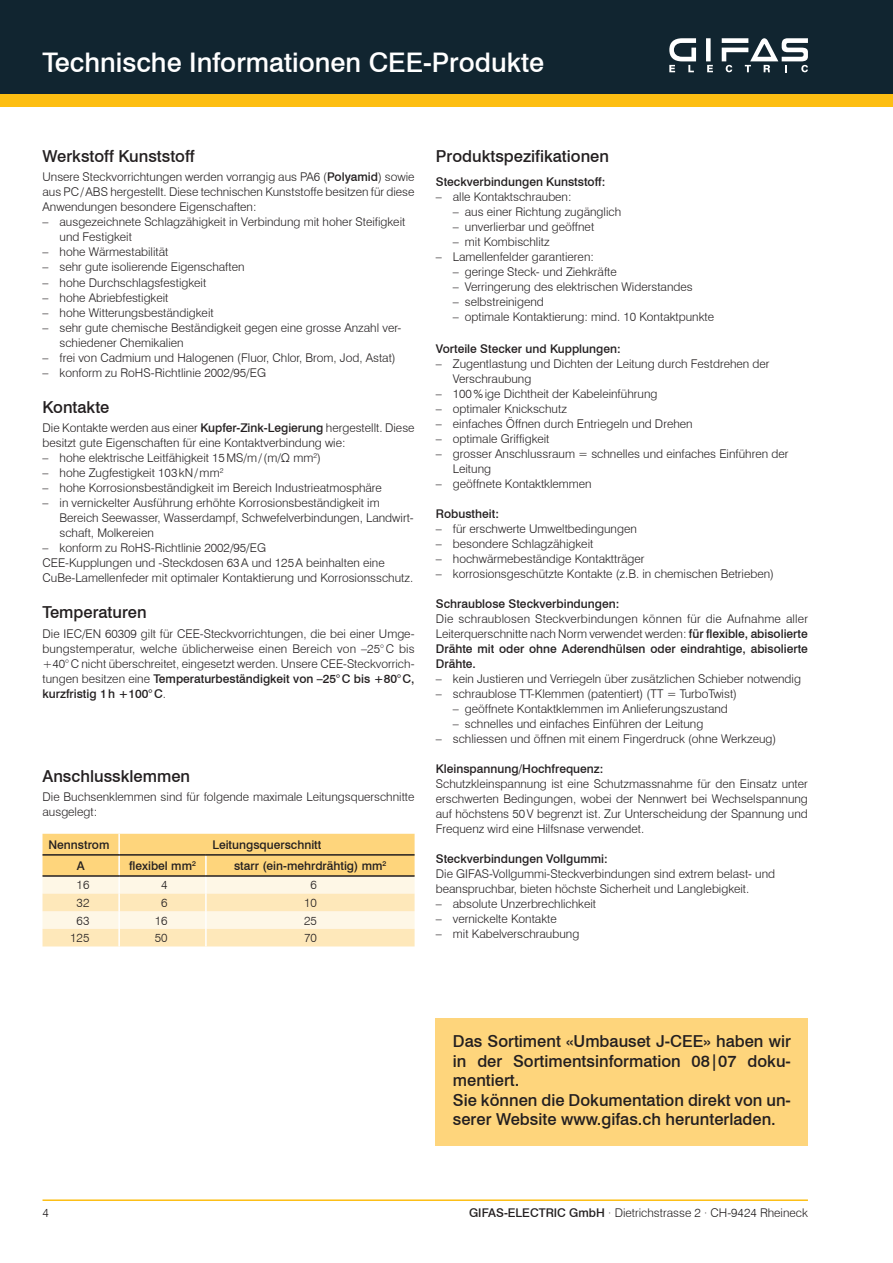
<style>
.page{position:relative;width:893px;height:1263px;background:#fff}
.page>*{position:absolute;margin:0;border:0;box-sizing:border-box;transform-origin:0 0}
.t1{font:500 27px "Swiss 721 BT";color:#fff}
.t2{font:500 16.5px/19.5px "Swiss 721 BT";color:#231f20}
.t3{font:300 12px/15px "Swiss 721 BT";color:#231f20}
.t4{font:500 12px "Swiss 721 BT";color:#231f20}
.s1{font-weight:500}
</style>
<div class="page">
<div style="left:0;top:64px;width:893px;height:42px;background:#fdbe12"></div>
<div style="left:0;top:0;width:893px;height:94px;background:#112530"></div>
<hr style="left:43px;top:1199px;width:765px;height:2px;background:#fdbe12">
<div style="left:706px;top:38px;width:5px;height:23px;background:#fff"></div>
<svg style="left:669px;top:38px;width:27px;height:34px"></svg>
<svg style="left:707px;top:65px;width:6px;height:7px"></svg>
<svg style="left:722px;top:38px;width:86px;height:34px"></svg>
<svg style="left:43px;top:834px;width:372px;height:112px;background:#fee6b2"></svg>
<hr style="left:43px;top:854px;width:76px;height:2px;background:#231f20">
<hr style="left:119px;top:854px;width:87px;height:2px;background:#231f20">
<hr style="left:206px;top:854px;width:209px;height:2px;background:#231f20">
<hr style="left:43px;top:875px;width:76px;height:2px;background:#231f20">
<hr style="left:119px;top:875px;width:87px;height:2px;background:#231f20">
<hr style="left:206px;top:875px;width:209px;height:2px;background:#231f20">
<div style="left:436px;top:1018px;width:372px;height:128px;background:#fed57c"></div>
<h1 class="t1" style="left:43px;top:46px;width:503px">Technische Informationen CEE-Produkte</h1>
<h2 class="t2" style="left:43px;top:146px;width:154px">Werkstoff Kunststoff</h2>
<p class="t3" style="left:43px;top:170px;width:374px;text-align:justify">Unsere Steckvorrichtungen werden vorrangig aus PA6 (<span class="s1">Polyamid</span>) sowie aus PC/ABS hergestellt. Diese technischen Kunststoffe besitzen für diese Anwendungen besondere Eigenschaften:</p>
<p class="t3" style="left:60px;top:215px;width:347px;text-indent:-17px">– ausgezeichnete Schlagzähigkeit in Verbindung mit hoher Steifigkeit und Festigkeit</p>
<p class="t3" style="left:43px;top:245px;width:127px">– hohe Wärmestabilität</p>
<p class="t3" style="left:43px;top:260px;width:204px">– sehr gute isolierende Eigenschaften</p>
<p class="t3" style="left:43px;top:275px;width:165px">– hohe Durchschlagsfestigkeit</p>
<p class="t3" style="left:43px;top:290px;width:128px">– hohe Abriebfestigkeit</p>
<p class="t3" style="left:43px;top:305px;width:173px">– hohe Witterungsbeständigkeit</p>
<p class="t3" style="left:60px;top:320px;width:343px;text-indent:-17px">– sehr gute chemische Beständigkeit gegen eine grosse Anzahl ver&shy;schiedener Chemikalien</p>
<p class="t3" style="left:43px;top:350px;width:355px">– frei von Cadmium und Halogenen (Fluor, Chlor, Brom, Jod, Astat)</p>
<p class="t3" style="left:43px;top:365px;width:225px">– konform zu RoHS-Richtlinie 2002/95/EG</p>
<h2 class="t2" style="left:43px;top:397px;width:68px">Kontakte</h2>
<p class="t3" style="left:43px;top:420px;width:374px">Die Kontakte werden aus einer <span class="s1">Kupfer-Zink-Legierung</span> hergestellt. Diese besitzt gute Eigenschaften für eine Kontaktverbindung wie:</p>
<p class="t3" style="left:43px;top:450px;width:280px">– hohe elektrische Leitfähigkeit 15MS/m/(m/Ω mm<sup>2</sup>)</p>
<p class="t3" style="left:43px;top:465px;width:182px">– hohe Zugfestigkeit 103kN/mm<sup>2</sup></p>
<p class="t3" style="left:43px;top:480px;width:341px">– hohe Korrosionsbeständigkeit im Bereich Industrieatmosphäre</p>
<p class="t3" style="left:60px;top:495px;width:356px;text-indent:-17px">– in vernickelter Ausführung erhöhte Korrosionsbeständigkeit im<br>Bereich Seewasser, Wasserdampf, Schwefelverbindungen, Landwirt&shy;schaft, Molkereien</p>
<p class="t3" style="left:43px;top:540px;width:372px">– konform zu RoHS-Richtlinie 2002/95/EG<br>CEE-Kupplungen und -Steckdosen 63A und 125A beinhalten eine<br>CuBe-Lamellenfeder mit optimaler Kontaktierung und Korrosionsschutz.</p>
<h2 class="t2" style="left:43px;top:602px;width:106px">Temperaturen</h2>
<p class="t3" style="left:43px;top:626px;width:374px;text-align:justify">Die IEC/EN 60309 gilt für CEE-Steckvorrichtungen, die bei einer Umge&shy;bungstemperatur, welche üblicherweise einen Bereich von –25°C bis +40°C nicht überschreitet, eingesetzt werden. Unsere CEE-Steckvorrich&shy;tungen besitzen eine <span class="s1">Temperaturbeständigkeit von –25°C bis +80°C, kurzfristig 1h +100°C</span>.</p>
<h2 class="t2" style="left:43px;top:766px;width:149px">Anschlussklemmen</h2>
<p class="t3" style="left:43px;top:789px;width:374px">Die Buchsenklemmen sind für folgende maximale Leitungsquerschnitte ausgelegt:</p>
<p class="t4" style="left:49px;top:837px;width:62px">Nennstrom</p>
<p class="t4" style="left:212px;top:837px;width:111px">Leitungsquerschnitt</p>
<p class="t4" style="left:77px;top:858px;width:9px">A</p>
<p class="t4" style="left:129px;top:858px;width:68px">flexibel mm<sup>2</sup></p>
<p class="t4" style="left:234px;top:858px;width:154px">starr (ein-mehrdrähtig) mm<sup>2</sup></p>
<p class="t3" style="left:77px;top:877px;width:14px">16</p>
<p class="t3" style="left:161px;top:877px;width:8px">4</p>
<p class="t3" style="left:310px;top:877px;width:8px">6</p>
<p class="t3" style="left:77px;top:895px;width:14px">32</p>
<p class="t3" style="left:161px;top:895px;width:8px">6</p>
<p class="t3" style="left:304px;top:895px;width:14px">10</p>
<p class="t3" style="left:77px;top:913px;width:14px">63</p>
<p class="t3" style="left:155px;top:913px;width:14px">16</p>
<p class="t3" style="left:304px;top:913px;width:14px">25</p>
<p class="t3" style="left:70px;top:930px;width:21px">125</p>
<p class="t3" style="left:155px;top:930px;width:14px">50</p>
<p class="t3" style="left:304px;top:930px;width:14px">70</p>
<h2 class="t2" style="left:436px;top:146px;width:175px">Produktspezifikationen</h2>
<p class="t4" style="left:436px;top:174px;width:171px">Steckverbindungen Kunststoff:</p>
<p class="t3" style="left:436px;top:189px;width:137px">– alle Kontaktschrauben:</p>
<p class="t3" style="left:453px;top:204px;width:170px">– aus einer Richtung zugänglich</p>
<p class="t3" style="left:453px;top:219px;width:143px">– unverlierbar und geöffnet</p>
<p class="t3" style="left:453px;top:234px;width:98px">– mit Kombischlitz</p>
<p class="t3" style="left:436px;top:249px;width:160px">– Lamellenfelder garantieren:</p>
<p class="t3" style="left:453px;top:264px;width:166px">– geringe Steck- und Ziehkräfte</p>
<p class="t3" style="left:453px;top:279px;width:241px">– Verringerung des elektrischen Widerstandes</p>
<p class="t3" style="left:453px;top:294px;width:92px">– selbstreinigend</p>
<p class="t3" style="left:453px;top:309px;width:263px">– optimale Kontaktierung: mind. 10 Kontaktpunkte</p>
<p class="t4" style="left:436px;top:341px;width:186px">Vorteile Stecker und Kupplungen:</p>
<p class="t3" style="left:453px;top:356px;width:318px;text-indent:-17px">– Zugentlastung und Dichten der Leitung durch Festdrehen der<br>Verschraubung</p>
<p class="t3" style="left:436px;top:386px;width:223px">– 100%ige Dichtheit der Kabeleinführung</p>
<p class="t3" style="left:436px;top:401px;width:133px">– optimaler Knickschutz</p>
<p class="t3" style="left:436px;top:416px;width:258px">– einfaches Öffnen durch Entriegeln und Drehen</p>
<p class="t3" style="left:436px;top:431px;width:115px">– optimale Griffigkeit</p>
<p class="t3" style="left:453px;top:446px;width:337px;text-indent:-17px">– grosser Anschlussraum = schnelles und einfaches Einführen der<br>Leitung</p>
<p class="t3" style="left:436px;top:476px;width:157px">– geöffnete Kontaktklemmen</p>
<p class="t4" style="left:436px;top:506px;width:65px">Robustheit:</p>
<p class="t3" style="left:436px;top:521px;width:202px">– für erschwerte Umweltbedingungen</p>
<p class="t3" style="left:436px;top:536px;width:159px">– besondere Schlagzähigkeit</p>
<p class="t3" style="left:436px;top:551px;width:210px">– hochwärmebeständige Kontaktträger</p>
<p class="t3" style="left:436px;top:566px;width:340px">– korrosionsgeschützte Kontakte (z.B. in chemischen Betrieben)</p>
<p class="t4" style="left:436px;top:596px;width:185px">Schraublose Steckverbindungen:</p>
<p class="t3" style="left:436px;top:611px;width:374px;text-align:justify">Die schraublosen Steckverbindungen können für die Aufnahme aller Leiterquerschnitte nach Norm verwendet werden: <span class="s1">für flexible, abisolierte Drähte mit oder ohne Aderendhülsen oder eindrahtige, abisolierte Drähte.</span></p>
<p class="t3" style="left:436px;top:671px;width:367px">– kein Justieren und Verriegeln über zusätzlichen Schieber notwendig</p>
<p class="t3" style="left:436px;top:686px;width:303px">– schraublose TT-Klemmen (patentiert) (TT = TurboTwist)</p>
<p class="t3" style="left:453px;top:701px;width:277px">– geöffnete Kontaktklemmen im Anlieferungszustand</p>
<p class="t3" style="left:453px;top:716px;width:252px">– schnelles und einfaches Einführen der Leitung</p>
<p class="t3" style="left:436px;top:731px;width:342px">– schliessen und öffnen mit einem Fingerdruck (ohne Werkzeug)</p>
<p class="t4" style="left:436px;top:761px;width:169px">Kleinspannung/Hochfrequenz:</p>
<p class="t3" style="left:436px;top:776px;width:374px;text-align:justify">Schutzkleinspannung ist eine Schutzmassnahme für den Einsatz unter erschwerten Bedingungen, wobei der Nennwert bei Wechselspannung auf höchstens 50V begrenzt ist. Zur Unterscheidung der Spannung und Frequenz wird eine Hilfsnase verwendet.</p>
<p class="t4" style="left:436px;top:851px;width:173px">Steckverbindungen Vollgummi:</p>
<p class="t3" style="left:436px;top:866px;width:341px">Die GIFAS-Vollgummi-Steckverbindungen sind extrem belast- und beanspruchbar, bieten höchste Sicherheit und Langlebigkeit.</p>
<p class="t3" style="left:436px;top:896px;width:162px">– absolute Unzerbrechlichkeit</p>
<p class="t3" style="left:436px;top:911px;width:122px">– vernickelte Kontakte</p>
<p class="t3" style="left:436px;top:926px;width:145px">– mit Kabelverschraubung</p>
<h2 class="t2" style="left:453px;top:1031px;width:340px">Das Sortiment «Umbauset J-CEE» haben wir in der Sortimentsinformation 08|07 doku&shy;mentiert.<br>Sie können die Dokumentation direkt von un&shy;serer Website www.gifas.ch herunterladen.</h2>
<p class="t3" style="left:43px;top:1205px;width:8px">4</p>
<p class="t3" style="left:469px;top:1205px;width:340px"><span class="s1">GIFAS-ELECTRIC GmbH</span> · Dietrichstrasse 2 · CH-9424 Rheineck</p>
</div>
